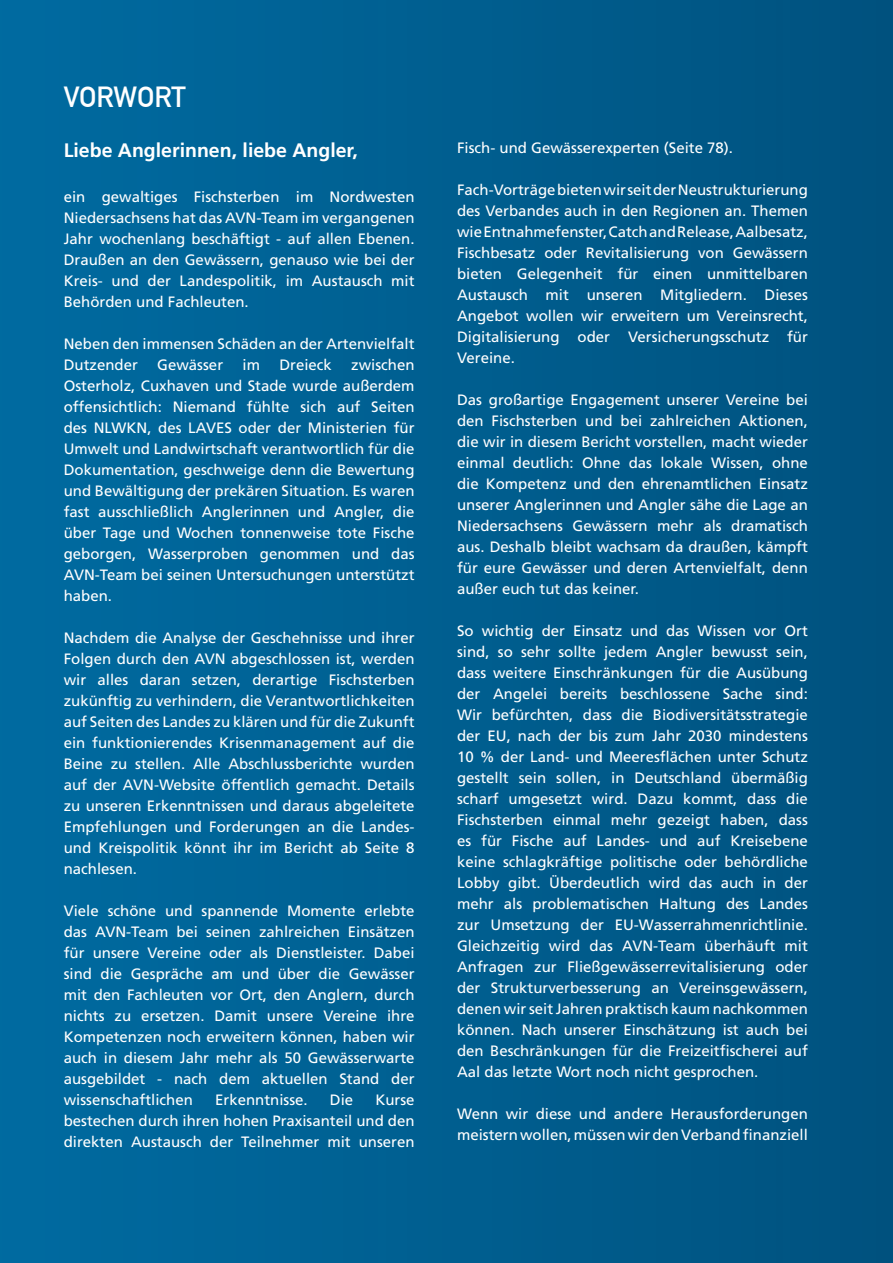
<style>
.page{position:relative;width:893px;height:1263px;background:#fff}
.page>*{position:absolute;margin:0;border:0;box-sizing:border-box;transform-origin:0 0}
.t1{font:700 28.5px "DIN Alternate";letter-spacing:-.01em;color:#fff}
.t2{font:700 19.5px "Frutiger LT Std";color:#fff}
.t3{font:15px/21px "Frutiger LT Std";color:#fff;text-align:justify}
</style>
<div class="page">
<div style="left:0;top:0;width:893px;height:1263px;background:linear-gradient(to right,#006ba1,#00527f)"></div>
<h1 class="t1" style="left:64px;top:75px;width:123px">VORWORT</h1>
<h2 class="t2" style="left:64px;top:138px;width:296px">Liebe Anglerinnen, liebe Angler,</h2>
<p class="t3" style="left:64px;top:186px;width:352px">ein gewaltiges Fischsterben im Nordwesten Niedersachsens hat das AVN-Team im vergangenen Jahr wochenlang beschäftigt - auf allen Ebenen.<br>Draußen an den Gewässern, genauso wie bei der Kreis- und der Landespolitik, im Austausch mit Behörden und Fachleuten.</p>
<p class="t3" style="left:64px;top:333px;width:352px">Neben den immensen Schäden an der Artenvielfalt<br>Dutzender</p>
<p class="t3" style="left:64px;top:354px;width:352px;text-indent:287px">zwischen Osterholz, Cuxhaven und Stade wurde außerdem offensichtlich: Niemand fühlte sich auf Seiten des NLWKN, des LAVES oder der Ministerien für Umwelt und Landwirtschaft verantwortlich für die Dokumentation, geschweige denn die Bewertung und Bewältigung der prekären Situation. Es waren fast ausschließlich Anglerinnen und Angler, die über Tage und Wochen tonnenweise tote Fische geborgen, Wasserproben genommen und das AVN-Team bei seinen Untersuchungen unterstützt haben.</p>
<p class="t3" style="left:64px;top:627px;width:352px">Nachdem die Analyse der Geschehnisse und ihrer Folgen durch den AVN abgeschlossen ist, werden wir alles daran setzen, derartige Fischsterben zukünftig zu verhindern, die Verantwortlichkeiten auf Seiten des Landes zu klären und für die Zukunft ein funktionierendes Krisenmanagement auf die Beine zu stellen. Alle Abschlussberichte wurden auf der AVN-Website öffentlich gemacht. Details zu unseren Erkenntnissen und daraus abgeleitete Empfehlungen und Forderungen an die Landes&shy;und Kreispolitik könnt ihr im Bericht ab Seite 8 nachlesen.</p>
<p class="t3" style="left:64px;top:900px;width:352px">Viele schöne und spannende Momente erlebte das AVN-Team bei seinen zahlreichen Einsätzen für unsere Vereine oder als Dienstleister. Dabei sind die Gespräche am und über die Gewässer mit den Fachleuten vor Ort, den Anglern, durch nichts zu ersetzen. Damit unsere Vereine ihre Kompetenzen noch erweitern können, haben wir auch in diesem Jahr mehr als 50 Gewässerwarte ausgebildet - nach dem aktuellen Stand der wissenschaftlichen</p>
<p class="t3" style="left:157px;top:354px;width:67px">Gewässer</p>
<p class="t3" style="left:243px;top:354px;width:19px">im</p>
<p class="t3" style="left:279px;top:354px;width:54px">Dreieck</p>
<p class="t3" style="left:215px;top:1089px;width:94px">Erkenntnisse.</p>
<p class="t3" style="left:330px;top:1089px;width:25px">Die</p>
<p class="t3" style="left:64px;top:1089px;width:352px;text-indent:312px">Kurse bestechen durch ihren hohen Praxisanteil und den direkten Austausch der Teilnehmer mit unseren</p>
<p class="t3" style="left:457px;top:137px;width:277px">Fisch- und Gewässerexperten (Seite 78).</p>
<p class="t3" style="left:457px;top:179px;width:352px">Fach-Vorträge bieten wir seit der Neustrukturierung des Verbandes auch in den Regionen an. Themen wie Entnahmefenster, Catch and Release, Aalbesatz, Fischbesatz oder Revitalisierung von Gewässern bieten Gelegenheit für einen unmittelbaren Austausch mit unseren Mitgliedern. Dieses Angebot wollen wir erweitern um Vereinsrecht, Digitalisierung oder Versicherungsschutz für Vereine.</p>
<p class="t3" style="left:457px;top:389px;width:352px">Das großartige Engagement unserer Vereine bei den Fischsterben und bei zahlreichen Aktionen, die wir in diesem Bericht vorstellen, macht wieder einmal deutlich: Ohne das lokale Wissen, ohne die Kompetenz und den ehrenamtlichen Einsatz unserer Anglerinnen und Angler sähe die Lage an Niedersachsens Gewässern mehr als dramatisch aus. Deshalb bleibt wachsam da draußen, kämpft für eure Gewässer und deren Artenvielfalt, denn außer euch tut das keiner.</p>
<p class="t3" style="left:457px;top:620px;width:352px">So wichtig der Einsatz und das Wissen vor Ort sind, so sehr sollte jedem Angler bewusst sein, dass weitere Einschränkungen für die Ausübung der Angelei bereits beschlossene Sache sind:<br>Wir befürchten, dass die Biodiversitätsstrategie der EU, nach der bis zum Jahr 2030 mindestens 10 % der Land- und Meeresflächen unter Schutz gestellt sein sollen, in Deutschland übermäßig scharf umgesetzt wird. Dazu kommt, dass die Fischsterben einmal mehr gezeigt haben, dass es für Fische auf Landes- und auf Kreisebene keine schlagkräftige politische oder behördliche Lobby gibt. Überdeutlich wird das auch in der mehr als problematischen Haltung des Landes zur Umsetzung der EU-Wasserrahmenrichtlinie.<br>Gleichzeitig wird das AVN-Team überhäuft mit Anfragen zur Fließgewässerrevitalisierung oder der Strukturverbesserung an Vereinsgewässern, denen wir seit Jahren praktisch kaum nachkommen können. Nach unserer Einschätzung ist auch bei den Beschränkungen für die Freizeitfischerei auf Aal das letzte Wort noch nicht gesprochen.</p>
<p class="t3" style="left:457px;top:1103px;width:352px">Wenn wir diese und andere Herausforderungen meistern wollen, müssen wir den Verband finanziell</p>
</div>
